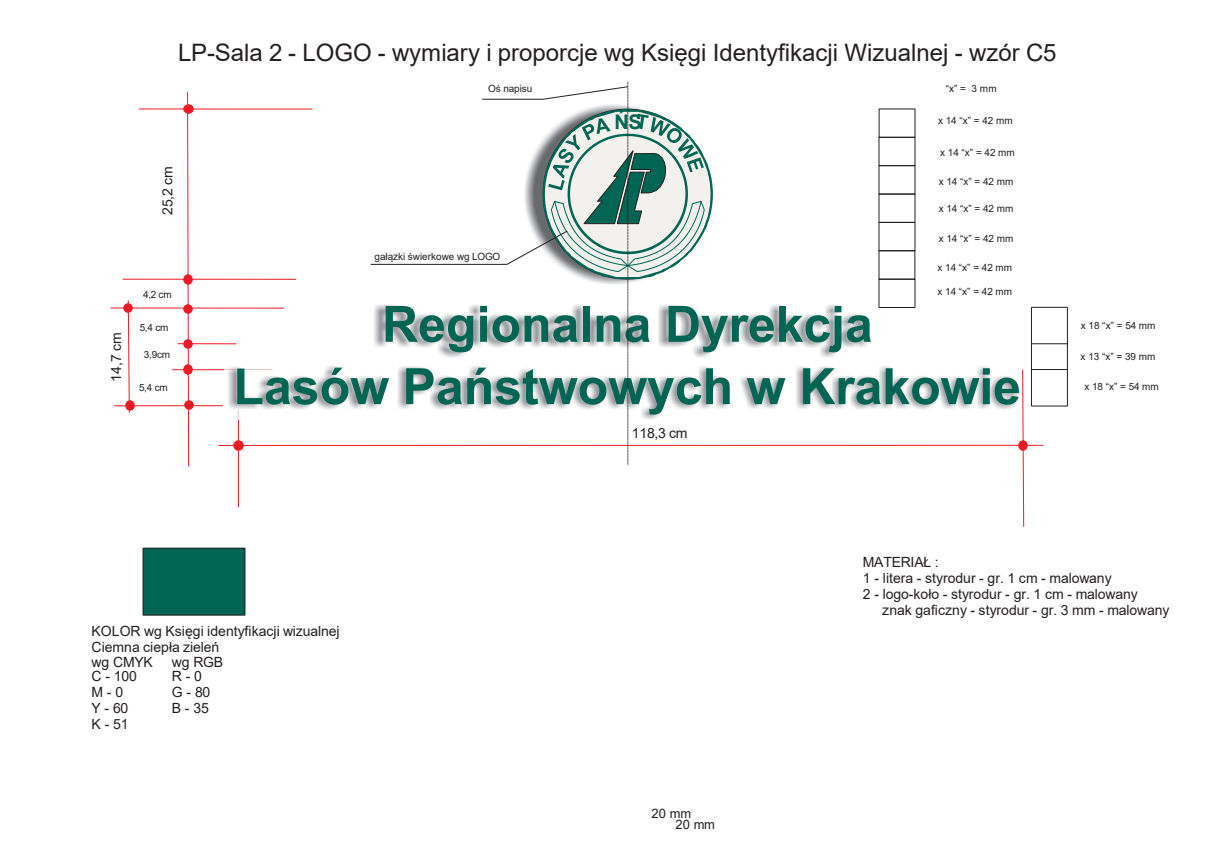
<style>
.page{position:relative;width:1209px;height:861px;background:#fff}
.page>*{position:absolute;margin:0;border:0;box-sizing:border-box;transform-origin:0 0}
.t1{font:700 50px "Arial";color:#006553}
.t2{font:24px "Arial";color:#231f20}
.t3{font:700 20px "Arial";color:#006553}
.t4{font:14px/16px "Arial";letter-spacing:-.005em;color:#231f20}
.t5{font:13px "Arial";letter-spacing:-.01em;color:#231f20}
.t6{font:10px "Arial";color:#231f20}
</style>
<div class="page">
<hr style="left:218px;top:445px;width:825px;height:1px;background:#ed1c24">
<hr style="left:114px;top:405px;width:109px;height:1px;background:#ed1c24">
<hr style="left:172px;top:369px;width:100px;height:1px;background:#ed1c24">
<hr style="left:178px;top:343px;width:58px;height:1px;background:#ed1c24">
<hr style="left:111px;top:308px;width:173px;height:1px;background:#ed1c24">
<hr style="left:123px;top:279px;width:173px;height:1px;background:#ed1c24">
<hr style="left:139px;top:109px;width:173px;height:1px;background:#ed1c24">
<hr style="left:238px;top:410px;width:1px;height:97px;background:#ed1c24">
<div style="left:143px;top:548px;width:102px;height:66px;background:#006553"></div>
<div style="left:143px;top:547px;width:102px;height:68px;border:1px solid #231f20"></div>
<svg style="left:234px;top:440px;width:9px;height:10px"></svg>
<svg style="left:124px;top:300px;width:10px;height:113px"></svg>
<svg style="left:1018px;top:369px;width:9px;height:157px"></svg>
<svg style="left:183px;top:91px;width:10px;height:375px"></svg>
<div style="left:879px;top:137px;width:36px;height:29px;border:1px solid #231f20"></div>
<div style="left:879px;top:165px;width:36px;height:29px;border:1px solid #231f20"></div>
<div style="left:879px;top:222px;width:36px;height:29px;border:1px solid #231f20"></div>
<div style="left:879px;top:250px;width:36px;height:29px;border:1px solid #231f20"></div>
<img style="left:224px;top:366px;width:796px;height:54px">
<hr style="left:1031px;top:343px;width:37px;height:1px;background:#231f20">
<hr style="left:1031px;top:369px;width:37px;height:1px;background:#231f20">
<hr style="left:1031px;top:307px;width:1px;height:99px;background:#231f20">
<hr style="left:1067px;top:307px;width:1px;height:99px;background:#231f20">
<hr style="left:1031px;top:307px;width:37px;height:1px;background:#231f20">
<hr style="left:1031px;top:405px;width:37px;height:1px;background:#231f20">
<img style="left:713px;top:304px;width:154px;height:54px">
<svg style="left:371px;top:82px;width:342px;height:383px"></svg>
<h1 class="t2" style="left:178px;top:36px;width:880px">LP-Sala 2 - LOGO - wymiary i proporcje wg Księgi Identyfikacji Wizualnej - wzór C5</h1>
<p class="t4" style="left:159px;top:214px;width:50px;rotate:-90deg">25,2 cm</p>
<p class="t4" style="left:108px;top:381px;width:51px;rotate:-90deg">14,7 cm</p>
<p class="t6" style="left:143px;top:287px;width:30px">4,2 cm</p>
<p class="t6" style="left:140px;top:321px;width:30px">5,4 cm</p>
<p class="t6" style="left:144px;top:347px;width:28px">3,9cm</p>
<p class="t6" style="left:139px;top:380px;width:30px">5,4 cm</p>
<p class="t6" style="left:488px;top:82px;width:46px">Oś napisu</p>
<p class="t6" style="left:946px;top:82px;width:52px">“x” = 3 mm</p>
<p class="t6" style="left:938px;top:114px;width:76px">x 14 “x” = 42 mm</p>
<p class="t6" style="left:940px;top:145px;width:76px">x 14 “x” = 42 mm</p>
<p class="t6" style="left:939px;top:175px;width:76px">x 14 “x” = 42 mm</p>
<p class="t6" style="left:939px;top:201px;width:76px">x 14 “x” = 42 mm</p>
<p class="t6" style="left:939px;top:231px;width:76px">x 14 “x” = 42 mm</p>
<p class="t6" style="left:375px;top:249px;width:127px">gałązki świerkowe wg LOGO</p>
<p class="t6" style="left:938px;top:260px;width:76px">x 14 “x” = 42 mm</p>
<p class="t3" style="left:614px;top:108px;width:29px">ŃS</p>
<p class="t1" style="left:382px;top:289px;width:492px">Regionalna Dyrekcja</p>
<p class="t6" style="left:937px;top:284px;width:76px">x 14 “x” = 42 mm</p>
<p class="t1" style="left:233px;top:351px;width:789px">Lasów Państwowych w Krakowie</p>
<p class="t4" style="left:632px;top:425px;width:57px">118,3 cm</p>
<p class="t6" style="left:1081px;top:318px;width:76px">x 18 “x” = 54 mm</p>
<p class="t6" style="left:1081px;top:349px;width:76px">x 13 “x” = 39 mm</p>
<p class="t6" style="left:1084px;top:379px;width:76px">x 18 “x” = 54 mm</p>
<p class="t4" style="left:863px;top:553px;width:78px">MATERIAŁ :</p>
<p class="t4" style="left:863px;top:569px;width:250px">1 - litera - styrodur - gr. 1 cm - malowany</p>
<p class="t4" style="left:863px;top:585px;width:276px">2 - logo-koło - styrodur - gr. 1 cm - malowany</p>
<p class="t4" style="left:882px;top:601px;width:289px">znak gaficzny - styrodur - gr. 3 mm - malowany</p>
<p class="t4" style="left:92px;top:622px;width:250px">KOLOR wg Księgi identyfikacji wizualnej<br>Ciemna ciepła zieleń</p>
<p class="t4" style="left:92px;top:653px;width:63px">wg CMYK</p>
<p class="t4" style="left:172px;top:653px;width:53px">wg RGB</p>
<p class="t4" style="left:172px;top:667px;width:32px">R-0</p>
<p class="t4" style="left:172px;top:683px;width:40px">G - 80</p>
<p class="t4" style="left:172px;top:699px;width:39px">B - 35</p>
<p class="t4" style="left:92px;top:667px;width:47px">C - 100</p>
<p class="t4" style="left:92px;top:683px;width:33px">M-0</p>
<p class="t4" style="left:92px;top:699px;width:38px">Y-60</p>
<p class="t4" style="left:92px;top:715px;width:39px">K - 51</p>
<p class="t5" style="left:652px;top:804px;width:41px">20 mm</p>
<p class="t5" style="left:675px;top:815px;width:41px">20 mm</p>
</div>
